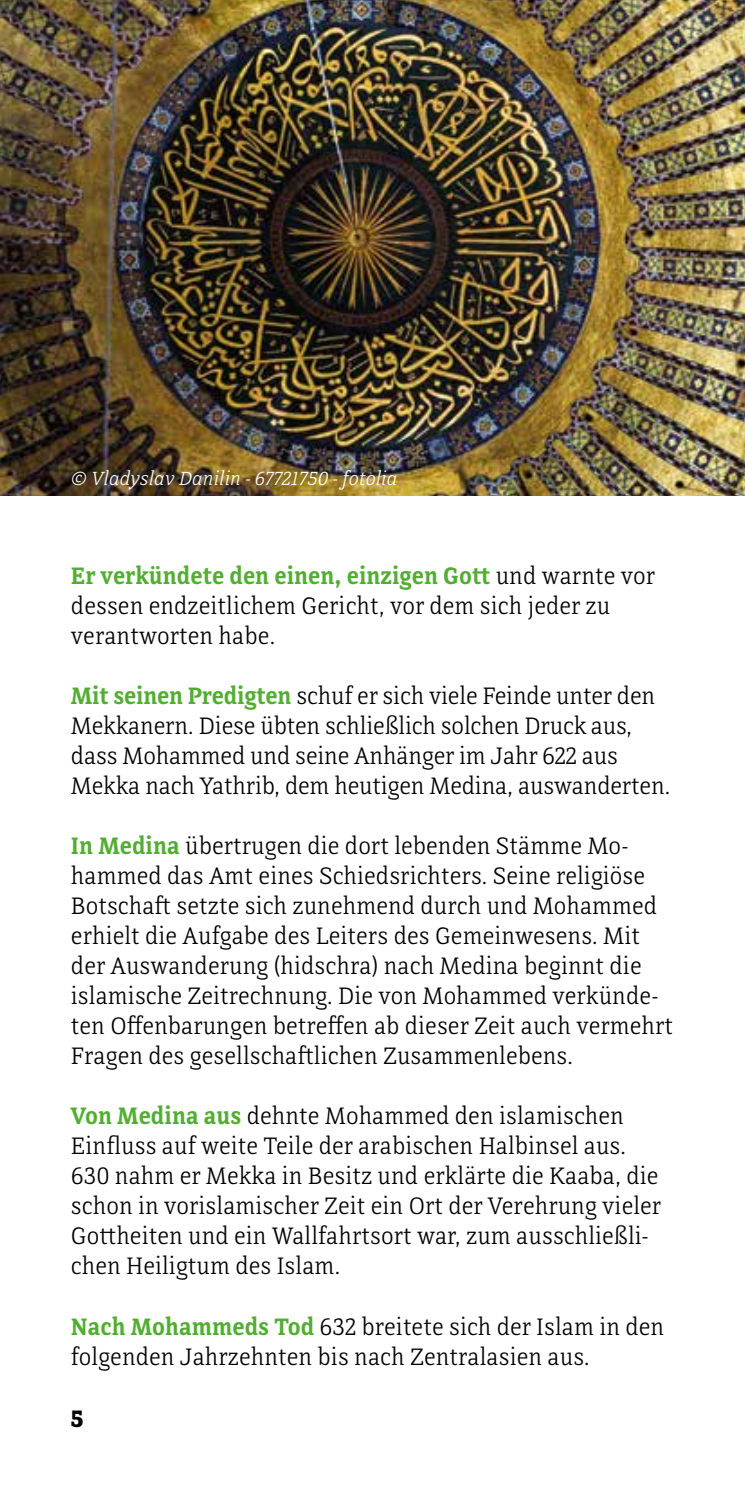
<style>
.page{position:relative;width:745px;height:1489px;background:#fff}
.page>*{position:absolute;margin:0;border:0;box-sizing:border-box;transform-origin:0 0}
.t1{font:300 25px/30px "Directa Serif";color:#000}
.t2{font:700 25px "Directa Serif";color:#000}
.t3{font:italic 300 20px "Directa Serif";color:#fff}
.s1{font-weight:600;color:#52ae32}
</style>
<div class="page">
<img style="left:0;top:0;width:744px;height:495px">
<p class="t3" style="left:71px;top:466px;width:328px">© Vladyslav Danilin - 67721750 - fotolia</p>
<p class="t1" style="left:71px;top:560px;width:585px"><span class="s1">Er verkündete den einen, einzigen Gott</span> und warnte vor dessen endzeitlichem Gericht, vor dem sich jeder zu verantworten habe.</p>
<p class="t1" style="left:71px;top:680px;width:600px"><span class="s1">Mit seinen Predigten</span> schuf er sich viele Feinde unter den Mekkanern. Diese übten schließlich solchen Druck aus, dass Mohammed und seine Anhänger im Jahr 622 aus Mekka nach Yathrib, dem heutigen Medina, auswanderten.</p>
<p class="t1" style="left:71px;top:830px;width:603px"><span class="s1">In Medina</span> übertrugen die dort lebenden Stämme Mo&shy;hammed das Amt eines Schiedsrichters. Seine religiöse Botschaft setzte sich zunehmend durch und Mohammed erhielt die Aufgabe des Leiters des Gemeinwesens. Mit der Auswanderung (hidschra) nach Medina beginnt die islamische Zeitrechnung. Die von Mohammed verkünde&shy;ten Offenbarungen betreffen ab dieser Zeit auch vermehrt Fragen des gesellschaftlichen Zusammenlebens.</p>
<p class="t1" style="left:71px;top:1100px;width:591px"><span class="s1">Von Medina aus</span> dehnte Mohammed den islamischen Einfluss auf weite Teile der arabischen Halbinsel aus.<br>630 nahm er Mekka in Besitz und erklärte die Kaaba, die schon in vorislamischer Zeit ein Ort der Verehrung vieler Gottheiten und ein Wallfahrtsort war, zum ausschließli&shy;chen Heiligtum des Islam.</p>
<p class="t1" style="left:71px;top:1310px;width:594px"><span class="s1">Nach Mohammeds Tod</span> 632 breitete sich der Islam in den folgenden Jahrzehnten bis nach Zentralasien aus.</p>
<p class="t2" style="left:71px;top:1402px;width:14px">5</p>
</div>
